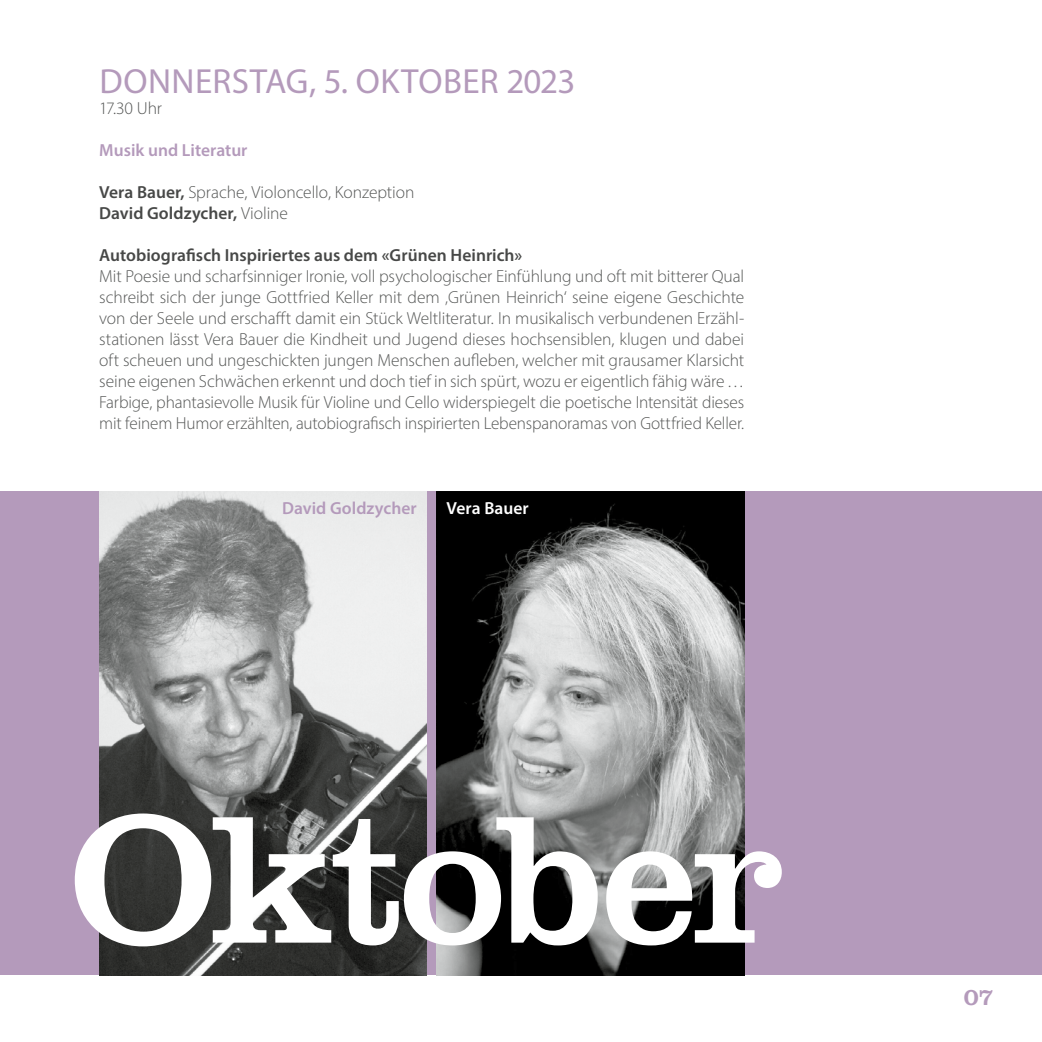
<style>
.page{position:relative;width:1042px;height:1042px;background:#fff}
.page>*{position:absolute;margin:0;border:0;box-sizing:border-box;transform-origin:0 0}
.t1{font:189px "Clarendon LT Std";letter-spacing:-.025em;color:#fff}
.t2{font:35px "Myriad Pro";letter-spacing:.01em;color:#b49abb}
.t3{font:24.5px "Clarendon LT Std";color:#b49abb}
.t4{font:300 17.5px/21px "Myriad Pro";letter-spacing:-.005em;color:#555756}
.t5{font:600 17.5px "Myriad Pro";color:#474847}
.t6{font:600 17.5px "Myriad Pro";color:#b49abb}
.t7{font:600 17.5px "Myriad Pro";letter-spacing:.005em;color:#fff}
.s1{font-weight:600;color:#474847}
</style>
<div class="page">
<div style="left:0;top:491px;width:1042px;height:484px;background:#b49abb"></div>
<img style="left:99px;top:491px;width:328px;height:484px">
<img style="left:437px;top:491px;width:307px;height:484px">
<h2 class="t2" style="left:100px;top:60px;width:477px">DONNERSTAG, 5. OKTOBER 2023</h2>
<p class="t4" style="left:99px;top:98px;width:64px">17.30 Uhr</p>
<p class="t6" style="left:99px;top:139px;width:150px">Musik und Literatur</p>
<p class="t4" style="left:99px;top:182px;width:317px"><span class="s1">Vera Bauer,</span> Sprache, Violoncello, Konzeption<br><span class="s1">David Goldzycher,</span> Violine</p>
<p class="t5" style="left:99px;top:244px;width:425px">Autobiografisch Inspiriertes aus dem «Grünen Heinrich»</p>
<p class="t4" style="left:99px;top:266px;width:646px;text-align:justify">Mit Poesie und scharfsinniger Ironie, voll psychologischer Einfühlung und oft mit bitterer Qual schreibt sich der junge Gottfried Keller mit dem ‚Grünen Heinrich‘ seine eigene Geschichte von der Seele und erschafft damit ein Stück Weltliteratur. In musikalisch verbundenen Erzähl&shy;stationen lässt Vera Bauer die Kindheit und Jugend dieses hochsensiblen, klugen und dabei oft scheuen und ungeschickten jungen Menschen aufleben, welcher mit grausamer Klarsicht seine eigenen Schwächen erkennt und doch tief in sich spürt, wozu er eigentlich fähig wäre… Farbige, phantasievolle Musik für Violine und Cello widerspiegelt die poetische Intensität dieses mit feinem Humor erzählten, autobiografisch inspirierten Lebenspanoramas von Gottfried Keller.</p>
<p class="t6" style="left:282px;top:497px;width:136px">David Goldzycher</p>
<p class="t7" style="left:446px;top:497px;width:84px">Vera Bauer</p>
<h1 class="t1" style="left:69px;top:769px;width:717px">Oktober</h1>
<h3 class="t3" style="left:964px;top:983px;width:31px">07</h3>
</div>
